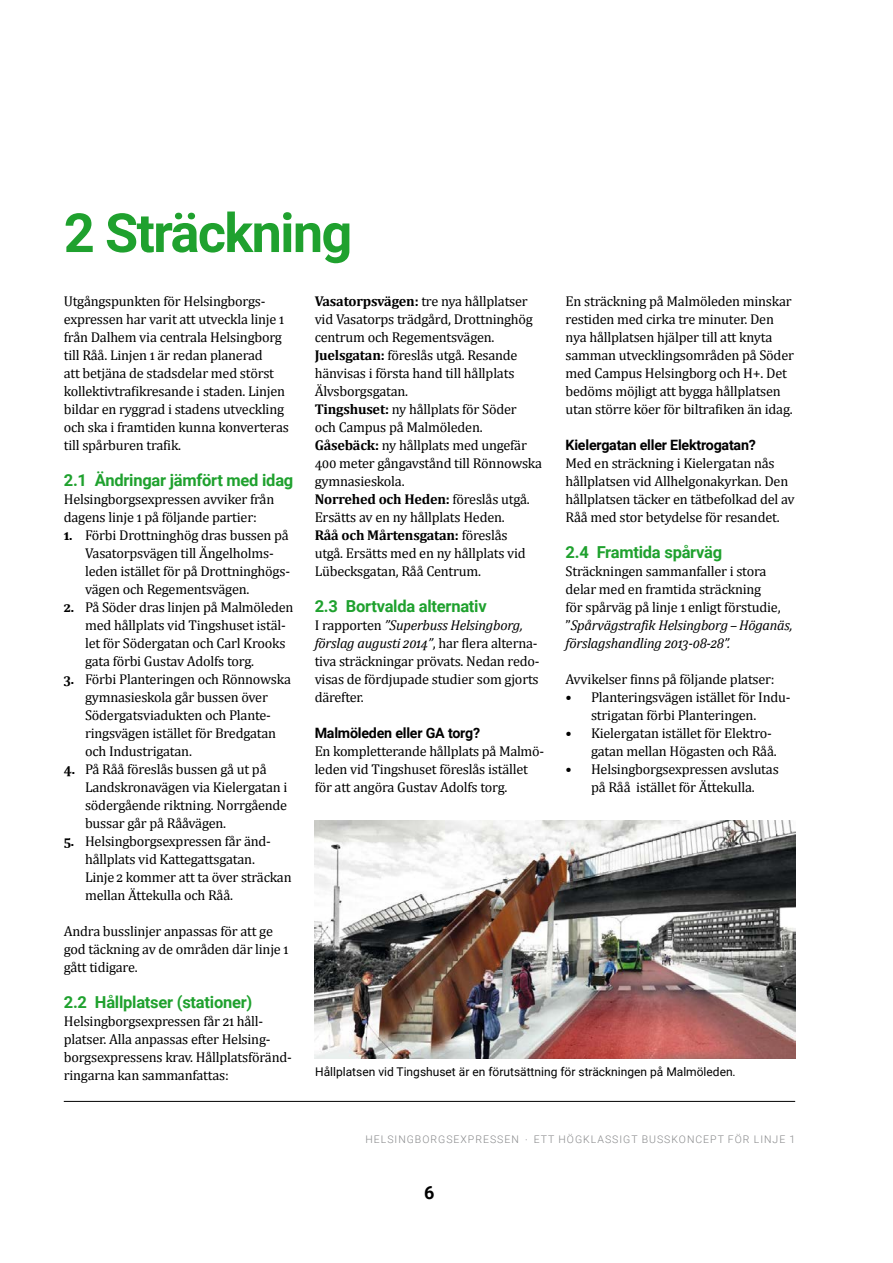
<style>
.page{position:relative;width:893px;height:1263px;background:#fff}
.page>*{position:absolute;margin:0;border:0;box-sizing:border-box;transform-origin:0 0}
.t1{font:700 54px "Roboto";letter-spacing:-.03em;color:#1fa12e}
.t2{font:700 18px "Roboto";color:#000}
.t3{font:700 16.5px "Roboto";letter-spacing:-.015em;color:#1fa12e}
.t4{font:14.25px/18px "Cambria";letter-spacing:-.015em;color:#000}
.t5{font:700 14.25px "Roboto";letter-spacing:-.015em;color:#000}
.t6{font:12px "Roboto";color:#000}
.t7{font:300 10.5px "Roboto";letter-spacing:.095em;color:#87888a}
.s1{font-weight:700}
.s2{font-style:italic}
.s3{font-weight:400}
</style>
<div class="page">
<hr style="left:64px;top:1101px;width:731px;height:1px;background:#000">
<img style="left:315px;top:821px;width:480px;height:238px">
<h1 class="t1" style="left:64px;top:195px;width:290px">2 Sträckning</h1>
<p class="t4" style="left:64px;top:292px;width:227px">Utgångspunkten för Helsingborgs&shy;expressen har varit att utveckla linje 1 från Dalhem via centrala Helsingborg till Råå. Linjen 1 är redan planerad<br>att betjäna de stadsdelar med störst kollektivtrafikresande i staden. Linjen bildar en ryggrad i stadens utveckling och ska i framtiden kunna konverteras till spårburen trafik.</p>
<p class="t3" style="left:64px;top:469px;width:231px">2.1 Ändringar jämfört med idag</p>
<p class="t4" style="left:64px;top:490px;width:212px">Helsingborgsexpressen avviker från dagens linje 1 på följande partier:</p>
<p class="t4" style="left:85px;top:526px;width:207px;text-indent:-21px"><span class="s1">1.</span> Förbi Drottninghög dras bussen på Vasatorpsvägen till Ängelholms&shy;leden istället för på Drottninghögs&shy;vägen och Regementsvägen.</p>
<p class="t4" style="left:85px;top:598px;width:210px;text-indent:-21px"><span class="s1">2.</span> På Söder dras linjen på Malmöleden med hållplats vid Tingshuset istäl&shy;let för Södergatan och Carl Krooks gata förbi Gustav Adolfs torg.</p>
<p class="t4" style="left:85px;top:670px;width:207px;text-indent:-21px"><span class="s1">3.</span> Förbi Planteringen och Rönnowska gymnasieskola går bussen över<br>Södergatsviadukten och Plante&shy;ringsvägen istället för Bredgatan och Industrigatan.</p>
<p class="t4" style="left:85px;top:760px;width:204px;text-indent:-21px"><span class="s1">4.</span> På Råå föreslås bussen gå ut på<br>Landskronavägen via Kielergatan i södergående riktning. Norrgående bussar går på Rååvägen.</p>
<p class="t4" style="left:85px;top:832px;width:208px;text-indent:-21px"><span class="s1">5.</span> Helsingborgsexpressen får änd&shy;hållplats vid Kattegattsgatan.<br>Linje 2 kommer att ta över sträckan mellan Ättekulla och Råå.</p>
<p class="t4" style="left:64px;top:922px;width:226px">Andra busslinjer anpassas för att ge god täckning av de områden där linje 1 gått tidigare.</p>
<p class="t3" style="left:64px;top:991px;width:190px">2.2 Hållplatser (stationer)</p>
<p class="t4" style="left:64px;top:1012px;width:230px">Helsingborgsexpressen får 21 håll&shy;platser. Alla anpassas efter Helsing&shy;borgsexpressens krav. Hållplatsföränd&shy;ringarna kan sammanfattas:</p>
<p class="t4" style="left:566px;top:292px;width:230px">En sträckning på Malmöleden minskar restiden med cirka tre minuter. Den nya hållplatsen hjälper till att knyta samman utvecklingsområden på Söder med Campus Helsingborg och H+. Det bedöms möjligt att bygga hållplatsen utan större köer för biltrafiken än idag.</p>
<p class="t5" style="left:566px;top:435px;width:192px">Kielergatan eller Elektrogatan?</p>
<p class="t4" style="left:566px;top:454px;width:231px">Med en sträckning i Kielergatan nås hållplatsen vid Allhelgonakyrkan. Den hållplatsen täcker en tätbefolkad del av Råå med stor betydelse för resandet.</p>
<p class="t3" style="left:566px;top:541px;width:158px">2.4 Framtida spårväg</p>
<p class="t4" style="left:566px;top:562px;width:229px">Sträckningen sammanfaller i stora delar med en framtida sträckning<br>för spårväg på linje 1 enligt förstudie, ”<span class="s2">Spårvägstrafik Helsingborg – Höganäs, förslagshandling 2013-08-28”.</span></p>
<p class="t4" style="left:566px;top:670px;width:211px">Avvikelser finns på följande platser:</p>
<p class="t4" style="left:591px;top:688px;width:201px;text-indent:-26px">• Planteringsvägen istället för Indu&shy;strigatan förbi Planteringen.</p>
<p class="t4" style="left:591px;top:724px;width:187px;text-indent:-26px">• Kielergatan istället för Elektro&shy;gatan mellan Högasten och Råå.</p>
<p class="t4" style="left:566px;top:760px;width:215px;text-align:center">• Helsingborgsexpressen avslutas på Råå istället för Ättekulla.</p>
<p class="t4" style="left:315px;top:292px;width:229px"><span class="s1">Vasatorpsvägen:</span> tre nya hållplatser vid Vasatorps trädgård, Drottninghög centrum och Regementsvägen.<br><span class="s1">Juelsgatan:</span> föreslås utgå. Resande hänvisas i första hand till hållplats<br>Älvsborgsgatan.<br><span class="s1">Tingshuset:</span> ny hållplats för Söder<br>och Campus på Malmöleden.<br><span class="s1">Gåsebäck:</span> ny hållplats med ungefär<br>400 meter gångavstånd till Rönnowska gymnasieskola.<br><span class="s1">Norrehed och Heden:</span> föreslås utgå.<br>Ersätts av en ny hållplats Heden.<br><span class="s1">Råå och Mårtensgatan:</span> föreslås<br>utgå. Ersätts med en ny hållplats vid<br>Lübecksgatan, Råå Centrum.</p>
<p class="t3" style="left:315px;top:595px;width:174px">2.3 Bortvalda alternativ</p>
<p class="t4" style="left:315px;top:616px;width:226px">I rapporten <span class="s2">”Superbuss Helsingborg, förslag augusti 2014”</span>, har flera alterna&shy;tiva sträckningar prövats. Nedan redo&shy;visas de fördjupade studier som gjorts därefter.</p>
<p class="t5" style="left:315px;top:723px;width:167px">Malmöleden eller GA torg?</p>
<p class="t4" style="left:315px;top:742px;width:228px">En kompletterande hållplats på Malmö-- leden vid Tingshuset föreslås istället för att angöra Gustav Adolfs torg.</p>
<p class="t6" style="left:315px;top:1064px;width:422px">Hållplatsen vid Tingshuset är en förutsättning för sträckningen på Malmöleden.</p>
<p class="t7" style="left:365px;top:1132px;width:431px">HELSINGBORGSEXPRESSEN <span class="s3">‧</span> ETT HÖGKLASSIGT BUSSKONCEPT FÖR LINJE 1</p>
<p class="t2" style="left:424px;top:1180px;width:12px">6</p>
</div>
